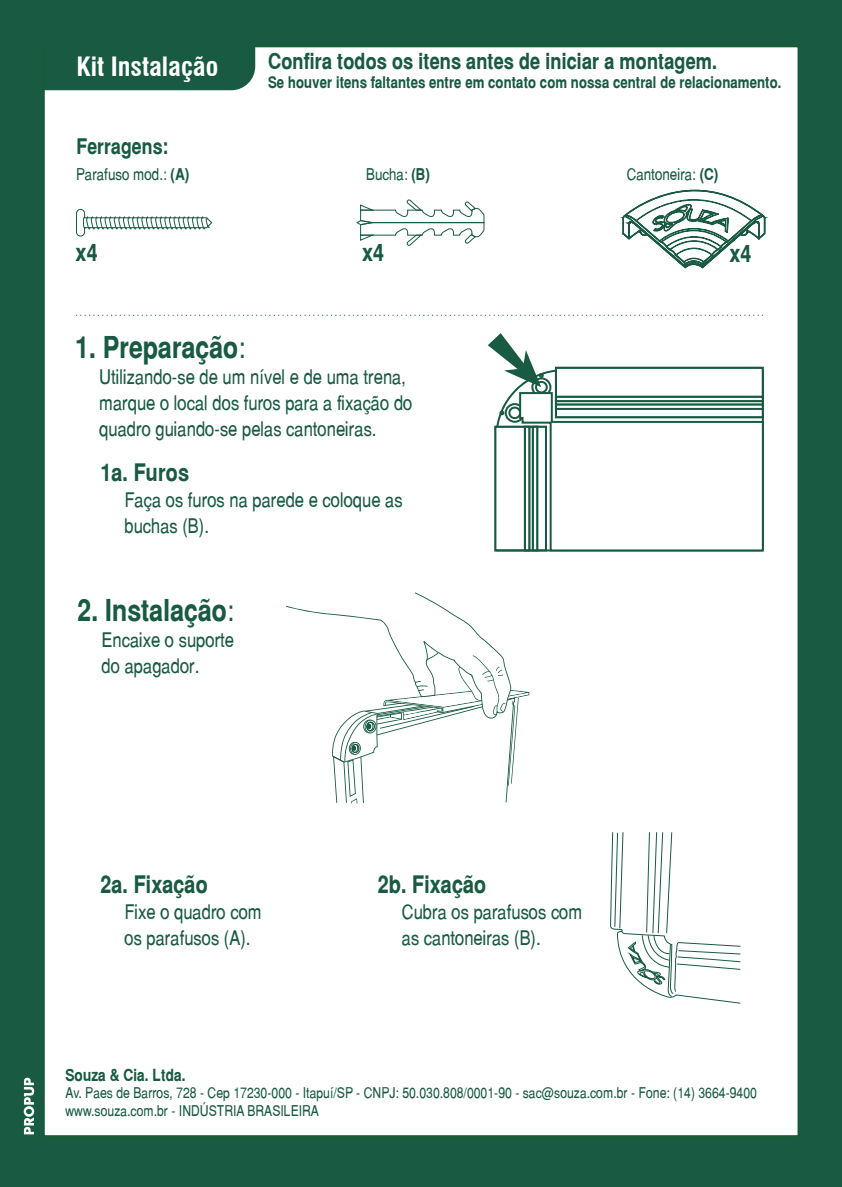
<style>
.page{position:relative;width:842px;height:1187px;background:#fff}
.page>*{position:absolute;margin:0;border:0;box-sizing:border-box;transform-origin:0 0}
.t1{font:700 30px "Switzerland Narrow";color:#185a42}
.t2{font:700 condensed 26px "Swiss 721 BT";color:#fff}
.t3{font:700 24px "Switzerland Narrow";color:#185a42}
.t4{font:700 22px "Switzerland Narrow";color:#185a42}
.t5{font:700 21.4px "Switzerland Narrow";color:#185a42}
.t6{font:20px/26px "Switzerland Narrow Plain";color:#185a42}
.t7{font:700 16.6px "Switzerland Narrow";color:#185a42}
.t8{font:16.2px "Switzerland Narrow Plain";color:#185a42}
.t9{font:700 16px "Switzerland Narrow";color:#185a42}
.t10{font:14.8px/17.8px "Switzerland Narrow Plain";color:#185a42}
.s1{font-family:"Switzerland Narrow";font-weight:700}
.s2{font-family:"Switzerland Narrow Plain";font-weight:400}
</style>
<div class="page">
<div style="left:0;top:0;width:842px;height:1186px;background:#185a42"></div>
<div style="left:44px;top:46px;width:754px;height:1089px;background:#fff"></div>
<div style="left:44px;top:46px;width:211px;height:44px;background:#185a42"></div>
<svg style="left:76px;top:315px;width:687px;height:1px"></svg>
<svg style="left:76px;top:209px;width:136px;height:27px"></svg>
<svg style="left:356px;top:199px;width:128px;height:47px"></svg>
<svg style="left:620px;top:189px;width:148px;height:79px"></svg>
<svg style="left:286px;top:592px;width:243px;height:211px"></svg>
<svg style="left:488px;top:333px;width:276px;height:219px"></svg>
<svg style="left:610px;top:832px;width:131px;height:172px"></svg>
<svg style="left:24px;top:1077px;width:10px;height:56px"></svg>
<h2 class="t2" style="left:76px;top:51px;width:143px">Kit Instalação</h2>
<p class="t5" style="left:76px;top:134px;width:93px">Ferragens:</p>
<p class="t4" style="left:268px;top:48px;width:450px">Confira todos os itens antes de iniciar a montagem.</p>
<p class="t9" style="left:268px;top:73px;width:515px">Se houver itens faltantes entre em contato com nossa central de relacionamento.</p>
<p class="t8" style="left:76px;top:164px;width:115px">Parafuso mod.: <span class="s1">(A)</span></p>
<p class="t8" style="left:366px;top:164px;width:65px">Bucha: <span class="s1">(B)</span></p>
<p class="t8" style="left:627px;top:164px;width:93px">Cantoneira: <span class="s1">(C)</span></p>
<p class="t3" style="left:76px;top:238px;width:24px">x4</p>
<p class="t3" style="left:362px;top:238px;width:24px">x4</p>
<p class="t3" style="left:729px;top:239px;width:24px">x4</p>
<h1 class="t1" style="left:75px;top:329px;width:172px">1. Preparação<span class="s2">:</span></h1>
<p class="t6" style="left:99px;top:363px;width:315px">Utilizando-se de um nível e de uma trena, marque o local dos furos para a fixação do quadro guiando-se pelas cantoneiras.</p>
<p class="t3" style="left:100px;top:458px;width:90px">1a. Furos</p>
<p class="t6" style="left:124px;top:487px;width:280px">Faça os furos na parede e coloque as buchas (B).</p>
<h1 class="t1" style="left:78px;top:592px;width:158px">2. Instalação<span class="s2">:</span></h1>
<p class="t6" style="left:102px;top:626px;width:134px">Encaixe o suporte do apagador.</p>
<p class="t3" style="left:100px;top:870px;width:109px">2a. Fixação</p>
<p class="t6" style="left:124px;top:898px;width:139px">Fixe o quadro com os parafusos (A).</p>
<p class="t3" style="left:378px;top:870px;width:110px">2b. Fixação</p>
<p class="t6" style="left:402px;top:898px;width:182px">Cubra os parafusos com as cantoneiras (B).</p>
<p class="t7" style="left:65px;top:1064px;width:122px">Souza &amp; Cia. Ltda.</p>
<p class="t10" style="left:65px;top:1083px;width:693px">Av. Paes de Barros, 728 - Cep 17230-000 - Itapuí/SP - CNPJ: 50.030.808/0001-90 - sac@souza.com.br - Fone: (14) 3664-9400 www.souza.com.br - INDÚSTRIA BRASILEIRA</p>
</div>
